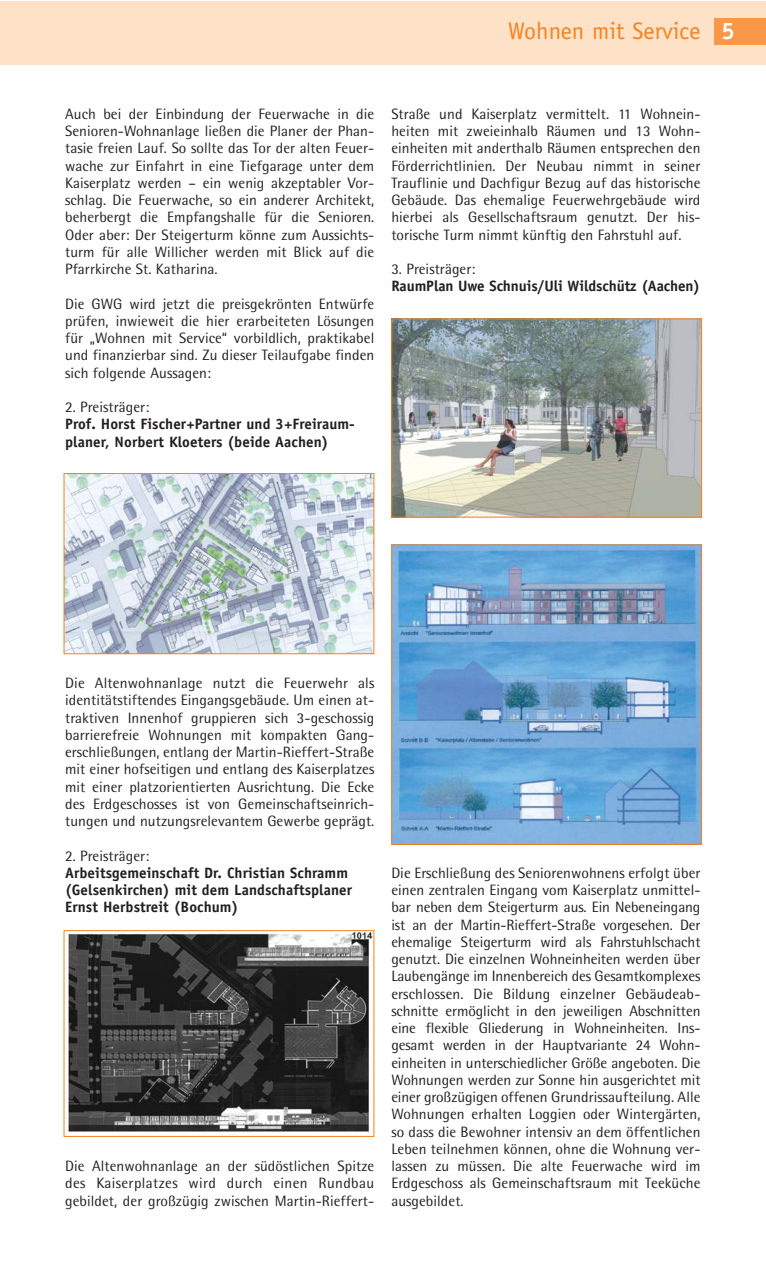
<style>
.page{position:relative;width:766px;height:1263px;background:#fff}
.page>*{position:absolute;margin:0;border:0;box-sizing:border-box;transform-origin:0 0}
.t1{font:24px "Officina Sans";color:#f5821f}
.t2{font:15px/17.2px "Rotis Semi Sans";letter-spacing:.005em;color:#231f20;text-align:justify}
.t3{font:700 15px/17.2px "Officina Sans";letter-spacing:.005em;color:#231f20}
.s1{font-weight:700;color:#fff}
</style>
<div class="page">
<div style="left:0;top:1px;width:765px;height:63px;background:#fee2c8"></div>
<div style="left:713px;top:19px;width:52px;height:26px;background:#f89848"></div>
<img style="left:393px;top:321px;width:306px;height:194px">
<img style="left:393px;top:547px;width:306px;height:296px">
<div style="left:391px;top:545px;width:310px;height:300px;border:1px solid #f5821f"></div>
<img style="left:66px;top:475px;width:306px;height:177px">
<div style="left:64px;top:473px;width:310px;height:181px;border:1px solid #f5821f"></div>
<img style="left:68px;top:933px;width:304px;height:199px">
<div style="left:64px;top:930px;width:310px;height:207px;border:1px solid #f5821f"></div>
<h1 class="t1" style="left:508px;top:22px;width:228px">Wohnen mit Service <span class="s1">5</span></h1>
<p class="t2" style="left:65px;top:107px;width:310px">Auch bei der Einbindung der Feuerwache in die Senioren-Wohnanlage ließen die Planer der Phan&shy;tasie freien Lauf. So sollte das Tor der alten Feuer&shy;wache zur Einfahrt in eine Tiefgarage unter dem Kaiserplatz werden – ein wenig akzeptabler Vor&shy;schlag. Die Feuerwache, so ein anderer Architekt, beherbergt die Empfangshalle für die Senioren.<br>Oder aber: Der Steigerturm könne zum Aussichts&shy;turm für alle Willicher werden mit Blick auf die Pfarrkirche St. Katharina.</p>
<p class="t2" style="left:65px;top:296px;width:310px">Die GWG wird jetzt die preisgekrönten Entwürfe prüfen, inwieweit die hier erarbeiteten Lösungen für „Wohnen mit Service“ vorbildlich, praktikabel und finanzierbar sind. Zu dieser Teilaufgabe finden sich folgende Aussagen:</p>
<p class="t2" style="left:65px;top:400px;width:86px">2. Preisträger:</p>
<p class="t3" style="left:65px;top:417px;width:291px">Prof. Horst Fischer+Partner und 3+Freiraum&shy;planer, Norbert Kloeters (beide Aachen)</p>
<p class="t2" style="left:391px;top:107px;width:310px">Straße und Kaiserplatz vermittelt. 11 Wohnein&shy;heiten mit zweieinhalb Räumen und 13 Wohn&shy;einheiten mit anderthalb Räumen entsprechen den Förderrichtlinien. Der Neubau nimmt in seiner Trauflinie und Dachfigur Bezug auf das historische Gebäude. Das ehemalige Feuerwehrgebäude wird hierbei als Gesellschaftsraum genutzt. Der his&shy;torische Turm nimmt künftig den Fahrstuhl auf.</p>
<p class="t2" style="left:391px;top:262px;width:86px">3. Preisträger:</p>
<p class="t3" style="left:391px;top:279px;width:310px">RaumPlan Uwe Schnuis/Uli Wildschütz (Aachen)</p>
<p class="t2" style="left:65px;top:676px;width:310px">Die Altenwohnanlage nutzt die Feuerwehr als identitätstiftendes Eingangsgebäude. Um einen at&shy;traktiven Innenhof gruppieren sich 3-geschossig barrierefreie Wohnungen mit kompakten Gang&shy;erschließungen, entlang der Martin-Rieffert-Straße mit einer hofseitigen und entlang des Kaiserplatzes mit einer platzorientierten Ausrichtung. Die Ecke des Erdgeschosses ist von Gemeinschaftseinrich&shy;tungen und nutzungsrelevantem Gewerbe geprägt.</p>
<p class="t2" style="left:65px;top:848px;width:86px">2. Preisträger:</p>
<p class="t3" style="left:65px;top:865px;width:288px">Arbeitsgemeinschaft Dr. Christian Schramm (Gelsenkirchen) mit dem Landschaftsplaner<br>Ernst Herbstreit (Bochum)</p>
<p class="t2" style="left:65px;top:1159px;width:310px">Die Altenwohnanlage an der südöstlichen Spitze des Kaiserplatzes wird durch einen Rundbau gebildet, der großzügig zwischen Martin-Rieffert-</p>
<p class="t2" style="left:391px;top:866px;width:310px">Die Erschließung des Seniorenwohnens erfolgt über einen zentralen Eingang vom Kaiserplatz unmittel&shy;bar neben dem Steigerturm aus. Ein Nebeneingang ist an der Martin-Rieffert-Straße vorgesehen. Der ehemalige Steigerturm wird als Fahrstuhlschacht genutzt. Die einzelnen Wohneinheiten werden über Laubengänge im Innenbereich des Gesamtkomplexes erschlossen. Die Bildung einzelner Gebäudeab&shy;schnitte ermöglicht in den jeweiligen Abschnitten eine flexible Gliederung in Wohneinheiten. Ins&shy;gesamt werden in der Hauptvariante 24 Wohn&shy;einheiten in unterschiedlicher Größe angeboten. Die Wohnungen werden zur Sonne hin ausgerichtet mit einer großzügigen offenen Grundrissaufteilung. Alle Wohnungen erhalten Loggien oder Wintergärten, so dass die Bewohner intensiv an dem öffentlichen Leben teilnehmen können, ohne die Wohnung ver&shy;lassen zu müssen. Die alte Feuerwache wird im Erdgeschoss als Gemeinschaftsraum mit Teeküche ausgebildet.</p>
</div>
